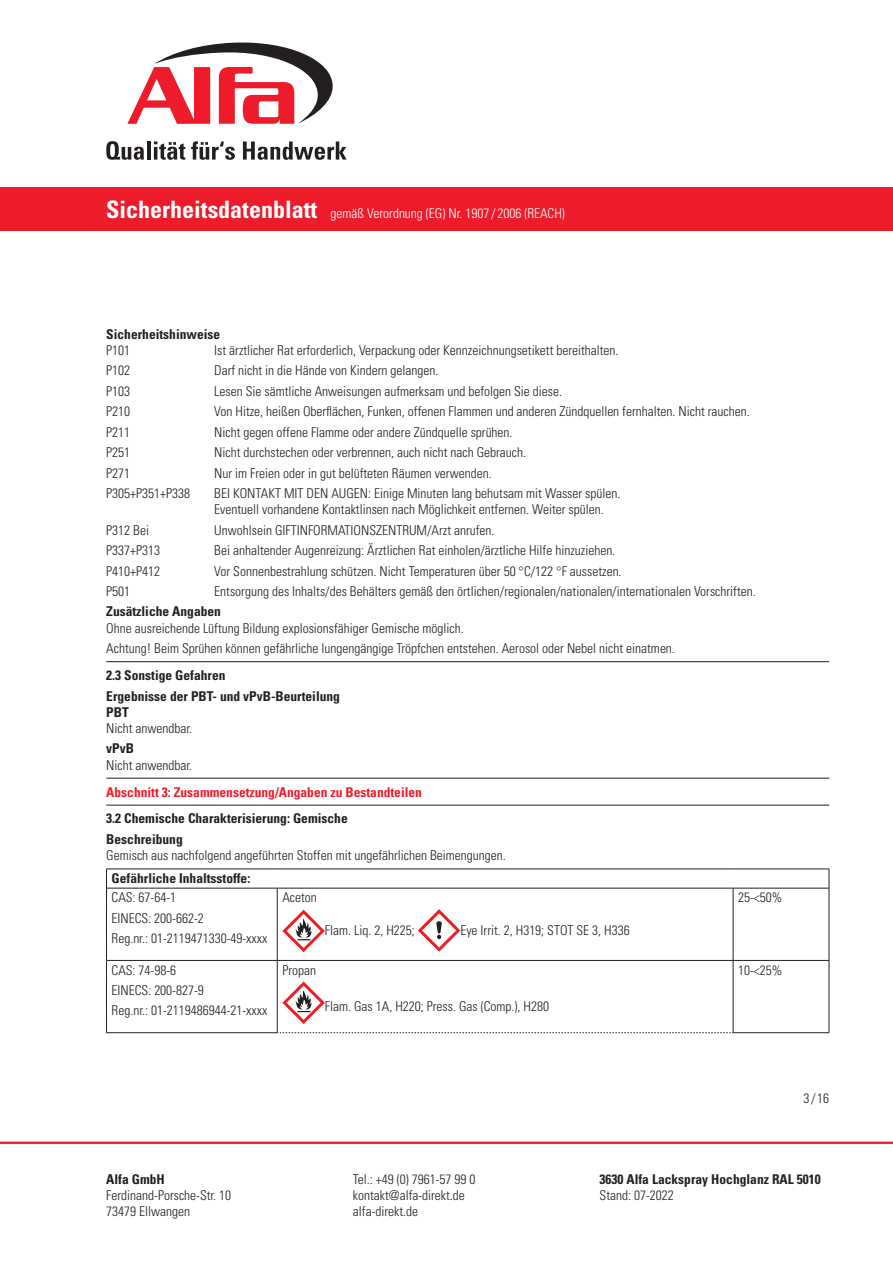
<style>
.page{position:relative;width:893px;height:1263px;background:#fff}
.page>*{position:absolute;margin:0;border:0;box-sizing:border-box;transform-origin:0 0}
.t1{font:300 condensed 13.5px/20.4px "Univers LT Std";color:#231f20}
.t2{font:700 condensed 13.5px/20.4px "Univers LT Std";color:#231f20}
.t3{font:300 condensed 13.5px "Univers LT Std";color:#fff}
.t4{font:700 condensed 13.5px "Univers LT Std";color:#ee1b2b}
.s1{font-weight:700;font-size:24px}
</style>
<div class="page">
<hr style="left:0;top:1142px;width:893px;height:2px;background:#ee1b2b">
<div style="left:0;top:187px;width:893px;height:44px;background:#ee1b2b"></div>
<svg style="left:106px;top:141px;width:38px;height:19px"></svg>
<hr style="left:147px;top:141px;width:3px;height:19px;background:#231f20">
<svg style="left:154px;top:141px;width:31px;height:19px"></svg>
<svg style="left:191px;top:141px;width:44px;height:19px"></svg>
<svg style="left:243px;top:141px;width:104px;height:19px"></svg>
<svg style="left:127px;top:42px;width:206px;height:82px"></svg>
<hr style="left:106px;top:661px;width:723px;height:1px;background:#231f20">
<hr style="left:106px;top:778px;width:723px;height:1px;background:#231f20">
<hr style="left:106px;top:805px;width:723px;height:1px;background:#231f20">
<hr style="left:106px;top:869px;width:171px;height:1px;background:#231f20">
<svg style="left:106px;top:869px;width:1px;height:19px"></svg>
<hr style="left:277px;top:869px;width:456px;height:1px;background:#231f20">
<hr style="left:733px;top:869px;width:96px;height:1px;background:#231f20">
<svg style="left:829px;top:869px;width:1px;height:19px"></svg>
<hr style="left:106px;top:888px;width:171px;height:1px;background:#231f20">
<hr style="left:106px;top:888px;width:1px;height:72px;background:#231f20">
<hr style="left:277px;top:888px;width:456px;height:1px;background:#231f20">
<hr style="left:277px;top:888px;width:1px;height:72px;background:#231f20">
<hr style="left:733px;top:888px;width:96px;height:1px;background:#231f20">
<hr style="left:733px;top:888px;width:1px;height:72px;background:#231f20">
<hr style="left:829px;top:888px;width:1px;height:72px;background:#231f20">
<hr style="left:106px;top:960px;width:171px;height:1px;background:#231f20">
<hr style="left:106px;top:960px;width:1px;height:72px;background:#231f20">
<hr style="left:277px;top:960px;width:456px;height:1px;background:#231f20">
<hr style="left:277px;top:960px;width:1px;height:72px;background:#231f20">
<hr style="left:733px;top:960px;width:96px;height:1px;background:#231f20">
<hr style="left:733px;top:960px;width:1px;height:72px;background:#231f20">
<hr style="left:829px;top:960px;width:1px;height:72px;background:#231f20">
<hr style="left:106px;top:1032px;width:171px;height:1px;background:#231f20">
<hr style="left:733px;top:1032px;width:96px;height:1px;background:#231f20">
<svg style="left:277px;top:1032px;width:456px;height:1px"></svg>
<svg style="left:282px;top:910px;width:43px;height:42px"></svg>
<svg style="left:418px;top:909px;width:42px;height:43px"></svg>
<svg style="left:282px;top:981px;width:43px;height:43px"></svg>
<p class="t3" style="left:106px;top:205px;width:460px"><span class="s1">Sicherheitsdatenblatt</span> gemäß Verordnung (EG) Nr. 1907 / 2006 (REACH)</p>
<p class="t2" style="left:106px;top:323px;width:116px">Sicherheitshinweise</p>
<p class="t1" style="left:106px;top:340px;width:25px">P101</p>
<p class="t1" style="left:214px;top:340px;width:406px">Ist ärztlicher Rat erforderlich, Verpackung oder Kennzeichnungsetikett bereithalten.</p>
<p class="t1" style="left:106px;top:360px;width:25px">P102</p>
<p class="t1" style="left:214px;top:360px;width:226px">Darf nicht in die Hände von Kindern gelangen.</p>
<p class="t1" style="left:106px;top:381px;width:25px">P103</p>
<p class="t1" style="left:214px;top:381px;width:349px">Lesen Sie sämtliche Anweisungen aufmerksam und befolgen Sie diese.</p>
<p class="t1" style="left:106px;top:401px;width:25px">P210</p>
<p class="t1" style="left:214px;top:401px;width:537px">Von Hitze, heißen Oberflächen, Funken, offenen Flammen und anderen Zündquellen fernhalten. Nicht rauchen.</p>
<p class="t1" style="left:106px;top:422px;width:25px">P211</p>
<p class="t1" style="left:214px;top:422px;width:300px">Nicht gegen offene Flamme oder andere Zündquelle sprühen.</p>
<p class="t1" style="left:106px;top:442px;width:25px">P251</p>
<p class="t1" style="left:214px;top:442px;width:313px">Nicht durchstechen oder verbrennen, auch nicht nach Gebrauch.</p>
<p class="t1" style="left:106px;top:463px;width:25px">P271</p>
<p class="t1" style="left:214px;top:463px;width:279px">Nur im Freien oder in gut belüfteten Räumen verwenden.</p>
<p class="t1" style="left:106px;top:483px;width:85px">P305+P351+P338</p>
<p class="t1" style="left:214px;top:485px;width:408px;line-height:16.2px">BEI KONTAKT MIT DEN AUGEN: Einige Minuten lang behutsam mit Wasser spülen.<br>Eventuell vorhandene Kontaktlinsen nach Möglichkeit entfernen. Weiter spülen.</p>
<p class="t1" style="left:106px;top:520px;width:44px">P312 Bei</p>
<p class="t1" style="left:214px;top:520px;width:282px">Unwohlsein GIFTINFORMATIONSZENTRUM/Arzt anrufen.</p>
<p class="t1" style="left:106px;top:540px;width:55px">P337+P313</p>
<p class="t1" style="left:214px;top:540px;width:402px">Bei anhaltender Augenreizung: Ärztlichen Rat einholen/ärztliche Hilfe hinzuziehen.</p>
<p class="t1" style="left:106px;top:561px;width:55px">P410+P412</p>
<p class="t1" style="left:214px;top:561px;width:409px">Vor Sonnenbestrahlung schützen. Nicht Temperaturen über 50 °C/122 °F aussetzen.</p>
<p class="t1" style="left:106px;top:581px;width:25px">P501</p>
<p class="t1" style="left:214px;top:581px;width:543px">Entsorgung des Inhalts/des Behälters gemäß den örtlichen/regionalen/nationalen/internationalen Vorschriften.</p>
<p class="t2" style="left:106px;top:601px;width:116px">Zusätzliche Angaben</p>
<p class="t1" style="left:106px;top:618px;width:570px">Ohne ausreichende Lüftung Bildung explosionsfähiger Gemische möglich.<br>Achtung! Beim Sprühen können gefährliche lungengängige Tröpfchen entstehen. Aerosol oder Nebel nicht einatmen.</p>
<p class="t2" style="left:106px;top:665px;width:235px">2.3 Sonstige Gefahren<br>Ergebnisse der PBT- und vPvB-Beurteilung</p>
<p class="t2" style="left:106px;top:702px;width:24px">PBT</p>
<p class="t1" style="left:106px;top:718px;width:88px">Nicht anwendbar.</p>
<p class="t2" style="left:106px;top:738px;width:29px">vPvB</p>
<p class="t1" style="left:106px;top:755px;width:88px">Nicht anwendbar.</p>
<p class="t4" style="left:106px;top:783px;width:317px">Abschnitt 3: Zusammensetzung/Angaben zu Bestandteilen</p>
<p class="t2" style="left:106px;top:808px;width:243px">3.2 Chemische Charakterisierung: Gemische<br>Beschreibung</p>
<p class="t1" style="left:106px;top:845px;width:401px">Gemisch aus nachfolgend angeführten Stoffen mit ungefährlichen Beimengungen.</p>
<p class="t2" style="left:112px;top:868px;width:140px">Gefährliche Inhaltsstoffe:</p>
<p class="t1" style="left:112px;top:887px;width:157px">CAS: 67-64-1<br>EINECS: 200-662-2<br>Reg.nr.: 01-2119471330-49-xxxx</p>
<p class="t1" style="left:282px;top:887px;width:36px">Aceton</p>
<p class="t1" style="left:738px;top:887px;width:46px">25-&lt;50%</p>
<p class="t1" style="left:325px;top:920px;width:91px">Flam. Liq. 2, H225;</p>
<p class="t1" style="left:460px;top:920px;width:171px">Eye Irrit. 2, H319; STOT SE 3, H336</p>
<p class="t1" style="left:112px;top:959px;width:157px">CAS: 74-98-6<br>EINECS: 200-827-9<br>Reg.nr.: 01-2119486944-21-xxxx</p>
<p class="t1" style="left:282px;top:959px;width:35px">Propan</p>
<p class="t1" style="left:325px;top:995px;width:226px">Flam. Gas 1A, H220; Press. Gas (Comp.), H280</p>
<p class="t1" style="left:738px;top:959px;width:46px">10-&lt;25%</p>
<p class="t2" style="left:106px;top:1169px;width:60px">Alfa GmbH</p>
<p class="t1" style="left:106px;top:1187px;width:126px;line-height:16.2px">Ferdinand-Porsche-Str. 10<br>73479 Ellwangen</p>
<p class="t1" style="left:803px;top:1088px;width:27px">3/16</p>
<p class="t1" style="left:353px;top:1171px;width:124px;line-height:16.2px">Tel.: +49 (0) 7961-57 99 0 kontakt@alfa-direkt.de alfa-direkt.de</p>
<p class="t2" style="left:600px;top:1169px;width:223px">3630 Alfa Lackspray Hochglanz RAL 5010</p>
<p class="t1" style="left:600px;top:1185px;width:76px">Stand: 07-2022</p>
</div>
